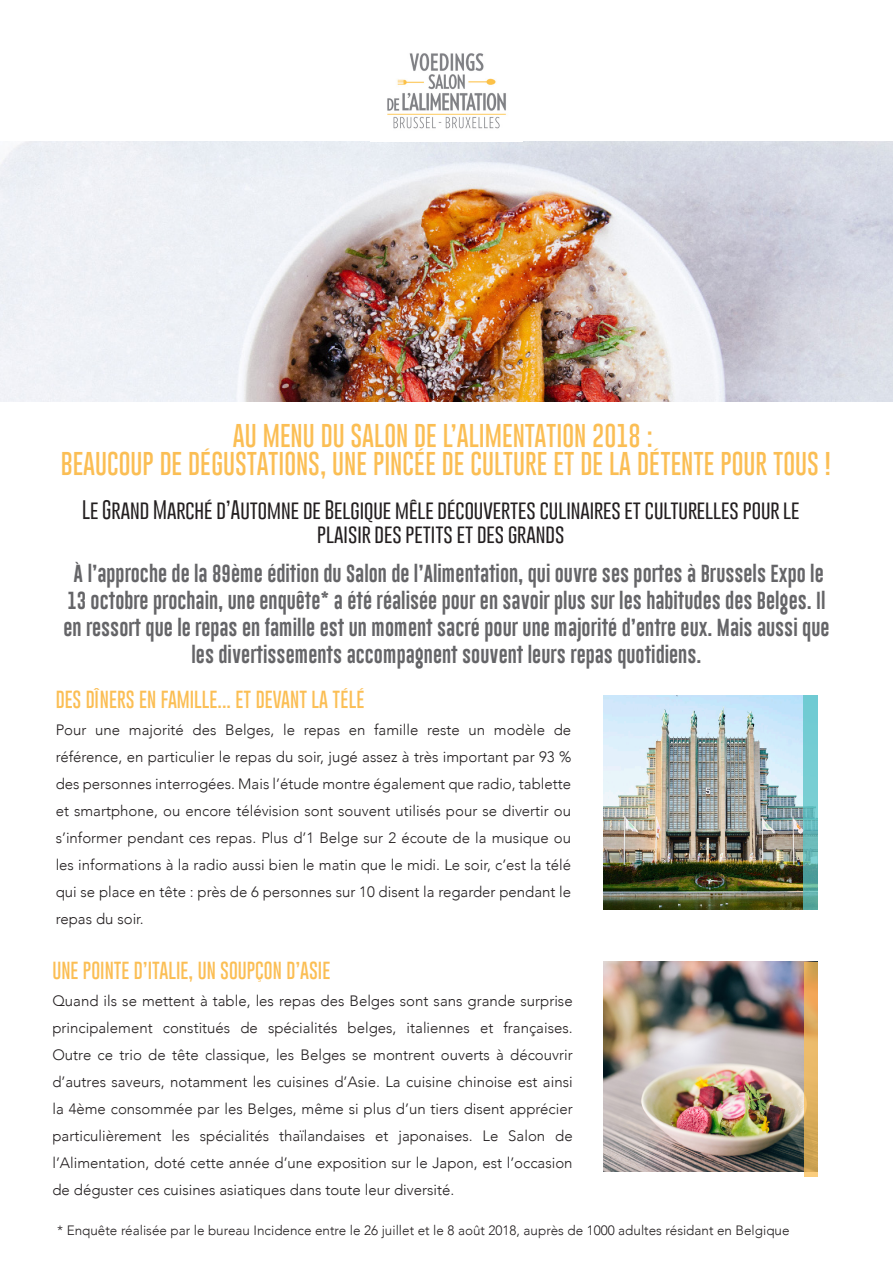
<style>
.page{position:relative;width:893px;height:1263px;background:#fff}
.page>*{position:absolute;margin:0;border:0;box-sizing:border-box;transform-origin:0 0}
.t1{font:100 24px/28.8px "Gobold";color:#fbbe54;text-align:center}
.t2{font:100 19.5px/23.4px "Gobold";color:#231f20;text-align:center}
.t3{font:18px/27px "Gobold Lowplus";color:#656568;text-align:center}
.t4{font:100 18px "Gobold";color:#fbbe54}
.t5{font:300 15px/27px "Avenir";color:#231f20;text-align:justify}
.t6{font:300 13.5px "Avenir";color:#231f20}
</style>
<div class="page">
<img style="left:0;top:142px;width:893px;height:259px">
<img style="left:603px;top:695px;width:200px;height:214px">
<img style="left:603px;top:962px;width:201px;height:209px">
<svg style="left:803px;top:695px;width:15px;height:214px;background:#6abfc1"></svg>
<svg style="left:804px;top:962px;width:14px;height:214px;background:#e0ad5d"></svg>
<img style="left:387px;top:53px;width:119px;height:76px">
<p class="t1" style="left:61px;top:421px;width:771px">AU MENU DU SALON DE L’ALIMENTATION 2018 :<br>BEAUCOUP DE DÉGUSTATIONS, UNE PINCÉE DE CULTURE ET DE LA DÉTENTE POUR TOUS !</p>
<p class="t2" style="left:82px;top:498px;width:719px">Le Grand Marché d’Automne de Belgique mêle découvertes culinaires et culturelles pour le plaisir des petits et des grands</p>
<p class="t3" style="left:63px;top:561px;width:767px">À l’approche de la 89ème édition du Salon de l’Alimentation, qui ouvre ses portes à Brussels Expo le 13 octobre prochain, une enquête* a été réalisée pour en savoir plus sur les habitudes des Belges. Il en ressort que le repas en famille est un moment sacré pour une majorité d’entre eux. Mais aussi que les divertissements accompagnent souvent leurs repas quotidiens.</p>
<p class="t4" style="left:56px;top:688px;width:311px">DES DÎNERS EN FAMILLE... ET DEVANT LA TÉLÉ</p>
<p class="t5" style="left:56px;top:716px;width:517px">Pour une majorité des Belges, le repas en famille reste un modèle de référence, en particulier le repas du soir, jugé assez à très important par 93 % des personnes interrogées. Mais l’étude montre également que radio, tablette et smartphone, ou encore télévision sont souvent utilisés pour se divertir ou s’informer pendant ces repas. Plus d’1 Belge sur 2 écoute de la musique ou les informations à la radio aussi bien le matin que le midi. Le soir, c’est la télé qui se place en tête : près de 6 personnes sur 10 disent la regarder pendant le repas du soir.</p>
<p class="t4" style="left:52px;top:959px;width:279px">UNE POINTE D’ITALIE, UN SOUPÇON D’ASIE</p>
<p class="t5" style="left:52px;top:987px;width:522px">Quand ils se mettent à table, les repas des Belges sont sans grande surprise principalement constitués de spécialités belges, italiennes et françaises.<br>Outre ce trio de tête classique, les Belges se montrent ouverts à découvrir d’autres saveurs, notamment les cuisines d’Asie. La cuisine chinoise est ainsi la 4ème consommée par les Belges, même si plus d’un tiers disent apprécier particulièrement les spécialités thaïlandaises et japonaises. Le Salon de l’Alimentation, doté cette année d’une exposition sur le Japon, est l’occasion de déguster ces cuisines asiatiques dans toute leur diversité.</p>
<p class="t6" style="left:57px;top:1223px;width:734px">* Enquête réalisée par le bureau Incidence entre le 26 juillet et le 8 août 2018, auprès de 1000 adultes résidant en Belgique</p>
</div>
